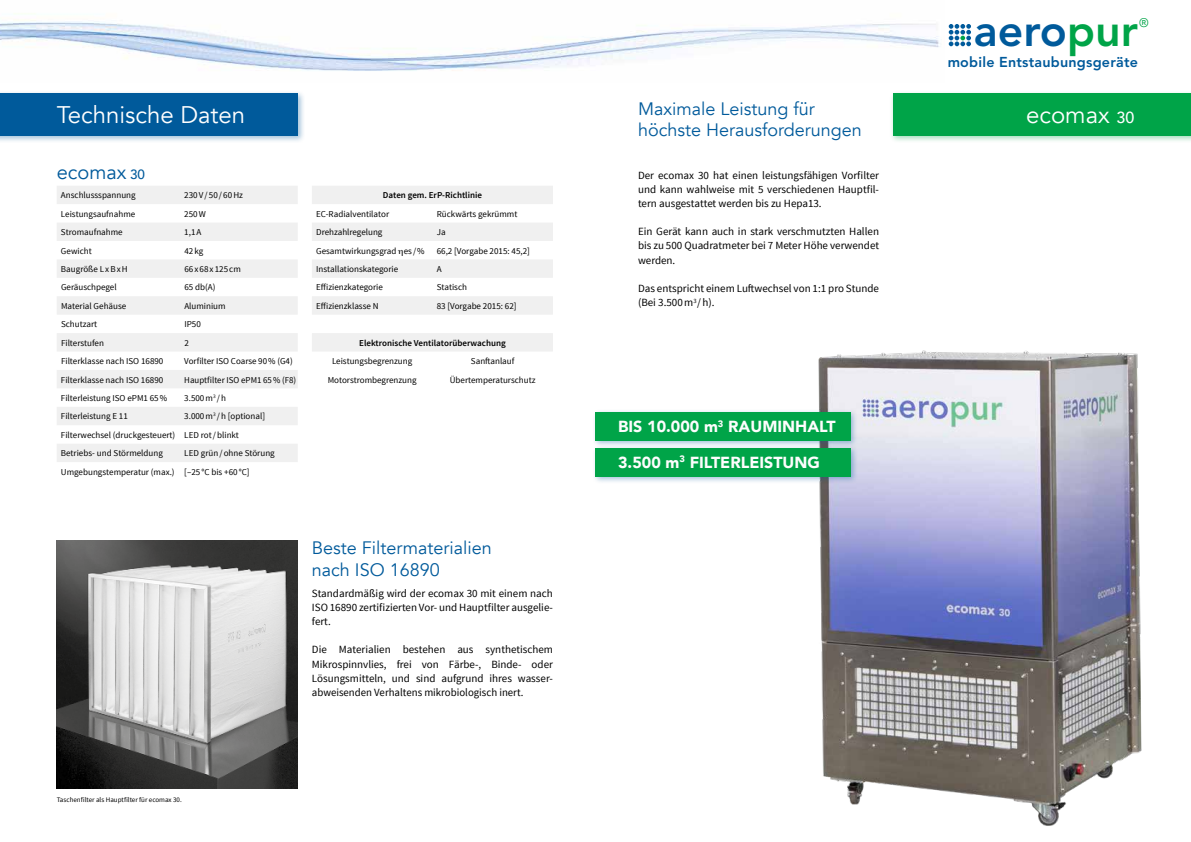
<style>
.page{position:relative;width:1191px;height:842px;background:#fff}
.page>*{position:absolute;margin:0;border:0;box-sizing:border-box;transform-origin:0 0}
.t1{font:800 44.5px "Avenir";color:#005a9b}
.t2{font:24px "Avenir";color:#fff}
.t3{font:20px "Avenir";color:#005a9b}
.t4{font:18px/21.3px "Avenir";color:#005a9b}
.t5{font:900 16px "Avenir";color:#fdfdfd}
.t6{font:800 14.3px "Avenir";letter-spacing:.015em;color:#005a9b}
.t7{font:11px/14.2px "Source Sans Pro";color:#000;text-align:justify}
.t8{font:9px/18.4px "Source Sans Pro";color:#000}
.t9{font:600 9px "Source Sans Pro";color:#000}
.t10{font:9px "Source Sans Pro";letter-spacing:.06em;color:#000}
.t11{font:7px "Source Sans Pro";color:#000}
.s1{font-weight:500;font-size:13.4px}
.s2{color:#00a448}
.s3{font-weight:500;font-size:16px}
</style>
<div class="page">
<div style="left:889px;top:90px;width:302px;height:54px;background:#00a448;opacity:.37"></div>
<div style="left:893px;top:94px;width:298px;height:42px;background:#00a448"></div>
<img style="left:0;top:19px;width:939px;height:52px">
<svg style="left:948px;top:24px;width:23px;height:22px"></svg>
<img style="left:818px;top:350px;width:324px;height:476px">
<div style="left:0;top:90px;width:305px;height:54px;background:#005a9b;opacity:.37"></div>
<div style="left:0;top:94px;width:298px;height:42px;background:#005a9b"></div>
<div style="left:592px;top:409px;width:266px;height:39px;background:#005a9b;opacity:.37"></div>
<div style="left:595px;top:412px;width:255px;height:29px;background:#00a448"></div>
<div style="left:592px;top:444px;width:266px;height:40px;background:#005a9b;opacity:.37"></div>
<div style="left:595px;top:448px;width:255px;height:28px;background:#00a448"></div>
<img style="left:57px;top:540px;width:241px;height:248px">
<svg style="left:57px;top:186px;width:496px;height:276px"></svg>
<svg style="left:398px;top:249px;width:5px;height:6px"></svg>
<h2 class="t2" style="left:57px;top:101px;width:190px">Technische Daten</h2>
<h3 class="t3" style="left:57px;top:160px;width:90px">ecomax <span class="s1">30</span></h3>
<p class="t8" style="left:61px;top:186px;width:76px">Anschlussspannung</p>
<p class="t8" style="left:184px;top:186px;width:60px">230V/50/60Hz</p>
<p class="t9" style="left:383px;top:190px;width:101px">Daten gem. ErP-Richtlinie</p>
<p class="t8" style="left:61px;top:205px;width:76px">Leistungsaufnahme</p>
<p class="t8" style="left:184px;top:205px;width:23px">250W</p>
<p class="t8" style="left:316px;top:205px;width:74px">EC-Radialventilator</p>
<p class="t8" style="left:437px;top:205px;width:82px">Rückwärts gekrümmt</p>
<p class="t8" style="left:61px;top:223px;width:63px">Stromaufnahme</p>
<p class="t8" style="left:184px;top:223px;width:19px">1,1A</p>
<p class="t8" style="left:316px;top:223px;width:68px">Drehzahlregelung</p>
<p class="t8" style="left:437px;top:223px;width:10px">Ja</p>
<p class="t8" style="left:61px;top:241px;width:32px">Gewicht</p>
<p class="t8" style="left:184px;top:241px;width:20px">42 kg</p>
<p class="t8" style="left:316px;top:241px;width:110px">Gesamtwirkungsgrad es /%</p>
<p class="t8" style="left:437px;top:241px;width:95px">66,2 [Vorgabe 2015: 45,2]</p>
<p class="t8" style="left:61px;top:260px;width:68px">Baugröße L xBxH</p>
<p class="t10" style="left:184px;top:263px;width:58px">66x68x125cm</p>
<p class="t8" style="left:316px;top:260px;width:83px">Installationskategorie</p>
<p class="t8" style="left:437px;top:260px;width:6px">A</p>
<p class="t8" style="left:61px;top:278px;width:57px">Geräuschpegel</p>
<p class="t8" style="left:184px;top:278px;width:33px">65 db(A)</p>
<p class="t8" style="left:316px;top:278px;width:68px">Effizienzkategorie</p>
<p class="t8" style="left:437px;top:278px;width:32px">Statisch</p>
<p class="t8" style="left:61px;top:297px;width:67px">Material Gehäuse</p>
<p class="t8" style="left:184px;top:297px;width:43px">Aluminium</p>
<p class="t8" style="left:316px;top:297px;width:64px">Effizienzklasse N</p>
<p class="t8" style="left:437px;top:297px;width:81px">83 [Vorgabe 2015: 62]</p>
<p class="t8" style="left:61px;top:315px;width:38px">Schutzart</p>
<p class="t8" style="left:184px;top:315px;width:18px">IP50</p>
<p class="t8" style="left:61px;top:334px;width:44px">Filterstufen</p>
<p class="t8" style="left:184px;top:334px;width:6px">2</p>
<p class="t9" style="left:359px;top:337px;width:148px">Elektronische Ventilatorüberwachung</p>
<p class="t8" style="left:61px;top:352px;width:104px">Filterklasse nach ISO 16890</p>
<p class="t8" style="left:184px;top:352px;width:110px">Vorfilter ISO Coarse 90% (G4)</p>
<p class="t8" style="left:332px;top:352px;width:82px">Leistungsbegrenzung</p>
<p class="t8" style="left:471px;top:352px;width:45px">Sanftanlauf</p>
<p class="t8" style="left:61px;top:370px;width:104px">Filterklasse nach ISO 16890</p>
<p class="t8" style="left:184px;top:370px;width:113px">Hauptfilter ISO ePM1 65% (F8)</p>
<p class="t8" style="left:328px;top:370px;width:90px">Motorstrombegrenzung</p>
<p class="t8" style="left:450px;top:370px;width:87px">Übertemperaturschutz</p>
<p class="t8" style="left:61px;top:389px;width:108px">Filterleistung ISO ePM1 65%</p>
<p class="t8" style="left:184px;top:389px;width:43px">3.500m<sup>3</sup> /h</p>
<p class="t8" style="left:61px;top:407px;width:68px">Filterleistung E 11</p>
<p class="t8" style="left:61px;top:407px;width:206px;text-indent:123px">3.000m<sup>3</sup> /h [optional]<br>Filterwechsel (druckgesteuert) LED rot/blinkt<br>Betriebs- und Störmeldung</p>
<p class="t8" style="left:61px;top:444px;width:215px;text-indent:123px">LED grün/ohne Störung<br>Umgebungstemperatur (max.) [–25 °C bis +60 °C]</p>
<h3 class="t4" style="left:312px;top:538px;width:181px">Beste Filtermaterialien nach ISO 16890</h3>
<p class="t11" style="left:57px;top:796px;width:127px">Taschenfilter als Hauptfilter für ecomax 30.</p>
<p class="t7" style="left:312px;top:586px;width:242px">Standardmäßig wird der ecomax 30 mit einem nach ISO 16890 zertifizierten Vor- und Hauptfilter ausgelie&shy;fert.</p>
<p class="t7" style="left:312px;top:643px;width:242px">Die Materialien bestehen aus synthetischem Mikrospinnvlies, frei von Färbe-, Binde- oder Lösungsmitteln, und sind aufgrund ihres wasser&shy;abweisenden Verhaltens mikrobiologisch inert.</p>
<h1 class="t1" style="left:974px;top:-4px;width:176px">aero<span class="s2">pur</span><sup>®</sup></h1>
<h3 class="t6" style="left:947px;top:51px;width:192px">mobile Entstaubungsgeräte</h3>
<h3 class="t4" style="left:638px;top:98px;width:225px">Maximale Leistung für höchste Herausforderungen</h3>
<h2 class="t2" style="left:1026px;top:101px;width:110px">ecomax <span class="s3">30</span></h2>
<p class="t7" style="left:638px;top:168px;width:242px">Der ecomax 30 hat einen leistungsfähigen Vorfilter und kann wahlweise mit 5 verschiedenen Hauptfil&shy;tern ausgestattet werden bis zu Hepa13.</p>
<p class="t7" style="left:638px;top:225px;width:242px">Ein Gerät kann auch in stark verschmutzten Hallen bis zu 500 Quadratmeter bei 7 Meter Höhe verwendet werden.</p>
<p class="t7" style="left:638px;top:281px;width:242px">Das entspricht einem Luftwechsel von 1:1 pro Stunde (Bei 3.500m<sup>3</sup> /h).</p>
<h3 class="t5" style="left:618px;top:413px;width:219px">BIS 10.000 m<sup>3</sup> RAUMINHALT</h3>
<h3 class="t5" style="left:618px;top:448px;width:203px">3.500 m<sup>3</sup> FILTERLEISTUNG</h3>
</div>
